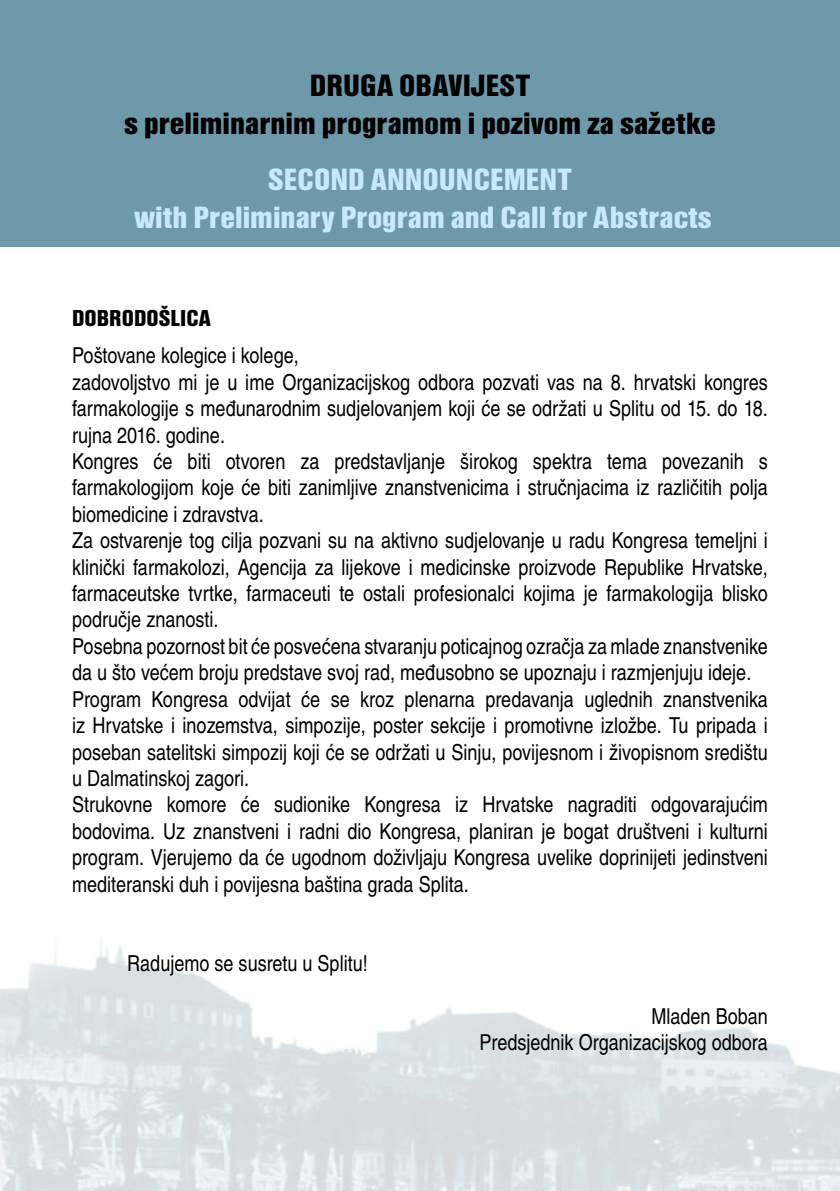
<style>
.page{position:relative;width:840px;height:1191px;background:#fff}
.page>*{position:absolute;margin:0;border:0;box-sizing:border-box;transform-origin:0 0}
.t1{font:32px/38.4px "Nimbus San TOT Bla Con";color:#c7eafb;text-align:center}
.t2{font:32px/38.4px "Nimbus San TOT Bla Con";color:#000;text-align:center}
.t3{font:24px "Nimbus San TOT Bla Con";color:#000}
.t4{font:22px/26.4px "Nimbus San LOT Reg Con";color:#000}
</style>
<div class="page">
<img style="left:0;top:943px;width:839px;height:248px">
<div style="left:0;top:0;width:839px;height:247px;background:#6e99aa"></div>
<h1 class="t2" style="left:124px;top:66px;width:592px">DRUGA OBAVIJEST<br>s preliminarnim programom i pozivom za sažetke</h1>
<h1 class="t1" style="left:134px;top:160px;width:578px">SECOND ANNOUNCEMENT<br>with Preliminary Program and Call for Abstracts</h1>
<p class="t3" style="left:72px;top:304px;width:140px">DOBRODOŠLICA</p>
<p class="t4" style="left:72px;top:343px;width:697px">Poštovane kolegice i kolege,<br>zadovoljstvo mi je u ime Organizacijskog odbora pozvati vas na 8. hrvatski kongres farmakologije s međunarodnim sudjelovanjem koji će se održati u Splitu od 15. do 18. rujna 2016. godine.<br>Kongres će biti otvoren za predstavljanje širokog spektra tema povezanih s farmakologijom koje će biti zanimljive znanstvenicima i stručnjacima iz različitih polja biomedicine i zdravstva.<br>Za ostvarenje tog cilja pozvani su na aktivno sudjelovanje u radu Kongresa temeljni i klinički farmakolozi, Agencija za lijekove i medicinske proizvode Republike Hrvatske, farmaceutske tvrtke, farmaceuti te ostali profesionalci kojima je farmakologija blisko područje znanosti.<br>Posebna pozornost bit će posvećena stvaranju poticajnog ozračja za mlade znanstvenike da u što većem broju predstave svoj rad, međusobno se upoznaju i razmjenjuju ideje.<br>Program Kongresa odvijat će se kroz plenarna predavanja uglednih znanstvenika iz Hrvatske i inozemstva, simpozije, poster sekcije i promotivne izložbe. Tu pripada i poseban satelitski simpozij koji će se održati u Sinju, povijesnom i živopisnom središtu u Dalmatinskoj zagori.<br>Strukovne komore će sudionike Kongresa iz Hrvatske nagraditi odgovarajućim bodovima. Uz znanstveni i radni dio Kongresa, planiran je bogat društveni i kulturni program. Vjerujemo da će ugodnom doživljaju Kongresa uvelike doprinijeti jedinstveni mediteranski duh i povijesna baština grada Splita.</p>
<p class="t4" style="left:127px;top:950px;width:242px">Radujemo se susretu u Splitu!</p>
<p class="t4" style="left:479px;top:1003px;width:290px;text-align:right">Mladen Boban<br>Predsjednik Organizacijskog odbora</p>
</div>
